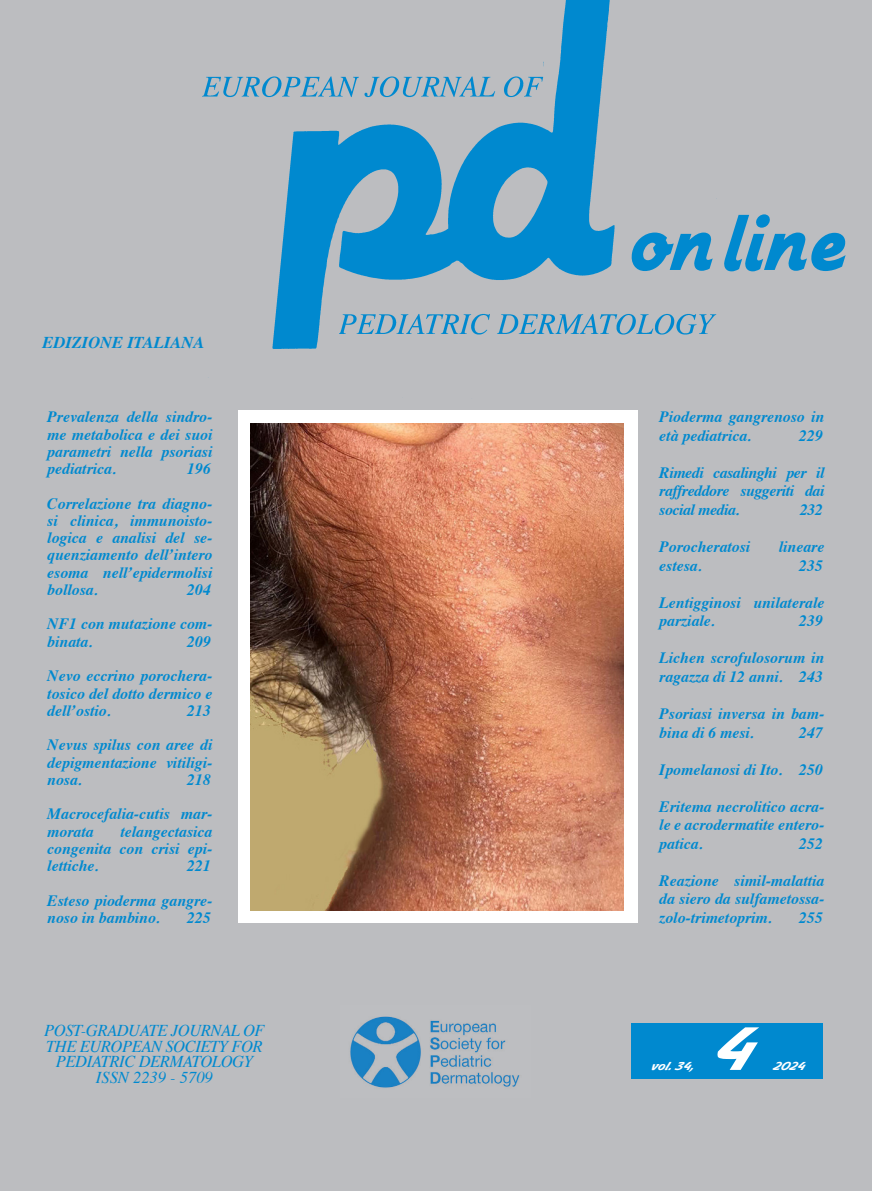
<style>
.page{position:relative;width:872px;height:1191px;background:#bcbdc0}
.page>*{position:absolute;margin:0;border:0;box-sizing:border-box;transform-origin:0 0}
.t1{font:italic 700 63px "Nadianne";color:#fff}
.t2{font:italic 16.5px/15.8px "Times";letter-spacing:-.025em;color:#0089cf;text-align:center}
.t3{font:italic 700 16.5px "Times";color:#0089cf}
.t4{font:italic 16.5px "Times";color:#0089cf}
.t5{font:italic 700 15.75px/17.2px "Times";color:#0089cf;text-align:justify}
.t6{font:italic 700 12px "Nadianne";color:#fff}
</style>
<div class="page">
<img style="left:202px;top:0;width:553px;height:378px">
<div style="left:631px;top:1023px;width:192px;height:55px;background:#0089cf"></div>
<svg style="left:631px;top:214px;width:214px;height:57px"></svg>
<img style="left:350px;top:1016px;width:170px;height:72px">
<div style="left:238px;top:410px;width:400px;height:513px;background:#fff"></div>
<img style="left:251px;top:423px;width:373px;height:487px">
<p class="t3" style="left:43px;top:327px;width:163px">EDIZIONE ITALIANA</p>
<p class="t5" style="left:47px;top:407px;width:167px">Prevalenza della sindro&shy;me metabolica e dei suoi parametri nella psoriasi pediatrica.</p>
<p class="t5" style="left:187px;top:459px;width:25px">196</p>
<p class="t5" style="left:47px;top:493px;width:167px">Correlazione tra diagno&shy;si clinica, immunoisto&shy;logica e analisi del se&shy;quenziamento dell’intero esoma nell’epidermolisi bollosa.</p>
<p class="t5" style="left:187px;top:579px;width:25px">204</p>
<p class="t5" style="left:47px;top:614px;width:166px">NF1 con mutazione com&shy;binata.</p>
<p class="t5" style="left:187px;top:631px;width:25px">209</p>
<p class="t5" style="left:47px;top:666px;width:167px">Nevo eccrino porochera&shy;tosico del dotto dermico e dell’ostio.</p>
<p class="t5" style="left:187px;top:700px;width:25px">213</p>
<p class="t5" style="left:47px;top:735px;width:166px">Nevus spilus con aree di depigmentazione vitiligi&shy;nosa.</p>
<p class="t5" style="left:187px;top:769px;width:25px">218</p>
<p class="t5" style="left:47px;top:804px;width:166px">Macrocefalia-cutis mar&shy;morata</p>
<p class="t5" style="left:47px;top:821px;width:167px;text-indent:73px">telangectasica congenita con crisi epi&shy;lettiche.</p>
<p class="t5" style="left:187px;top:856px;width:25px">221</p>
<p class="t5" style="left:47px;top:890px;width:166px">Esteso pioderma gangre&shy;noso in bambino.</p>
<p class="t5" style="left:187px;top:907px;width:25px">225</p>
<p class="t2" style="left:44px;top:1021px;width:222px">POST-GRADUATE JOURNAL OF<br>THE EUROPEAN SOCIETY FOR<br>PEDIATRIC DERMATOLOGY</p>
<p class="t4" style="left:96px;top:1063px;width:118px">ISSN 2239 - 5709</p>
<p class="t5" style="left:659px;top:406px;width:167px;line-height:18.6px">Pioderma gangrenoso in età pediatrica.</p>
<p class="t5" style="left:799px;top:425px;width:25px">229</p>
<p class="t5" style="left:659px;top:462px;width:167px;line-height:18.6px">Rimedi casalinghi per il raffreddore suggeriti dai social media.</p>
<p class="t5" style="left:800px;top:500px;width:24px">232</p>
<p class="t5" style="left:659px;top:537px;width:93px">Porocheratosi</p>
<p class="t5" style="left:779px;top:537px;width:47px">lineare</p>
<p class="t5" style="left:659px;top:555px;width:44px">estesa.</p>
<p class="t5" style="left:799px;top:555px;width:25px">235</p>
<p class="t5" style="left:659px;top:592px;width:167px;line-height:18.6px">Lentigginosi unilaterale parziale.</p>
<p class="t5" style="left:799px;top:611px;width:25px">239</p>
<p class="t5" style="left:659px;top:647px;width:166px;line-height:18.6px">Lichen scrofulosorum in ragazza di 12 anni. 243</p>
<p class="t5" style="left:659px;top:703px;width:166px;line-height:18.6px">Psoriasi inversa in bam&shy;bina di 6 mesi.</p>
<p class="t5" style="left:799px;top:722px;width:25px">247</p>
<p class="t5" style="left:659px;top:759px;width:165px">Ipomelanosi di Ito. 250</p>
<p class="t5" style="left:659px;top:795px;width:166px;line-height:18.6px">Eritema necrolitico acra&shy;le e acrodermatite entero&shy;patica.</p>
<p class="t5" style="left:799px;top:833px;width:25px">252</p>
<p class="t5" style="left:659px;top:870px;width:167px;line-height:18.6px">Reazione simil-malattia da siero da sulfametossa&shy;zolo-trimetoprim.</p>
<p class="t5" style="left:799px;top:907px;width:25px">255</p>
<p class="t6" style="left:650px;top:1058px;width:47px">vol.34,</p>
<p class="t1" style="left:706px;top:1010px;width:73px">4</p>
<p class="t6" style="left:772px;top:1058px;width:39px">2024</p>
</div>
